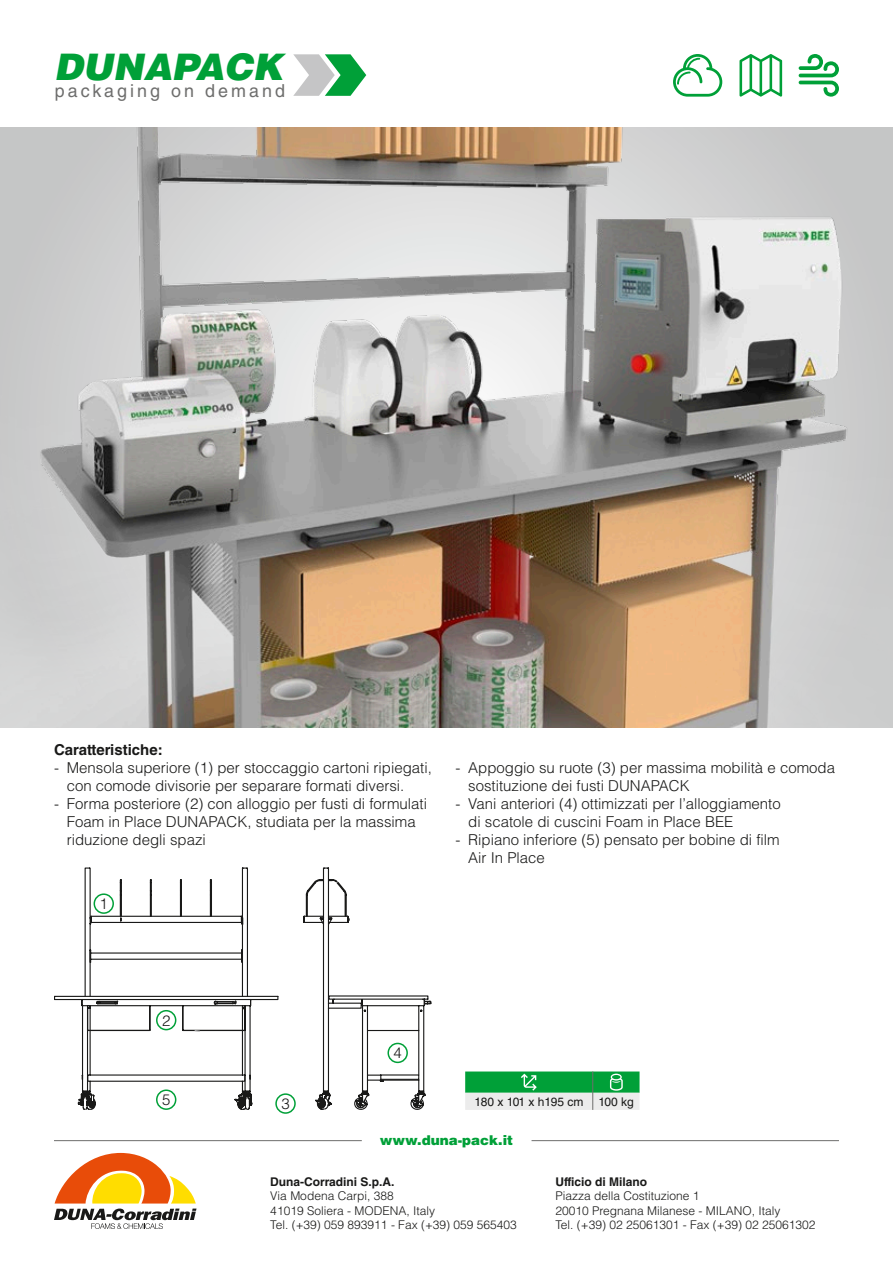
<style>
.page{position:relative;width:893px;height:1263px;background:#fff}
.page>*{position:absolute;margin:0;border:0;box-sizing:border-box;transform-origin:0 0}
.t1{font:italic 900 36.6px "Helvetica LT Std";color:#00a038}
.t2{font:17.85px "Helvetica LT Std";letter-spacing:.17em;color:#6e6e6d}
.t3{font:300 15px/18px "Helvetica LT Std";color:#191918}
.t4{font:700 15px "Helvetica LT Std";color:#191918}
.t5{font:900 13.5px "Helvetica LT Std";color:#00a038}
.t6{font:300 12px/14.4px "Helvetica LT Std";color:#191918}
.t7{font:700 12px "Helvetica LT Std";color:#191918}
.t8{font:12px "Helvetica LT Std";letter-spacing:-.02em;color:#191918}
</style>
<div class="page">
<svg style="left:293px;top:54px;width:74px;height:42px"></svg>
<svg style="left:54px;top:1153px;width:143px;height:76px"></svg>
<hr style="left:531px;top:1140px;width:308px;height:1px;background:#6e6e6d">
<hr style="left:54px;top:1140px;width:308px;height:1px;background:#6e6e6d">
<svg style="left:799px;top:54px;width:40px;height:43px"></svg>
<svg style="left:739px;top:54px;width:43px;height:43px"></svg>
<svg style="left:673px;top:54px;width:49px;height:43px"></svg>
<img style="left:0;top:128px;width:893px;height:599px">
<svg style="left:54px;top:995px;width:225px;height:6px"></svg>
<svg style="left:77px;top:867px;width:177px;height:243px"></svg>
<svg style="left:303px;top:867px;width:129px;height:243px"></svg>
<div style="left:94px;top:894px;width:19px;height:19px;background:#fff;border-radius:50%"></div>
<div style="left:94px;top:893px;width:20px;height:21px;border:2px solid #00a038;border-radius:50%"></div>
<div style="left:157px;top:1011px;width:19px;height:19px;background:#fff;border-radius:50%"></div>
<div style="left:156px;top:1010px;width:20px;height:20px;border:2px solid #00a038;border-radius:50%"></div>
<div style="left:275px;top:1093px;width:21px;height:21px;border:2px solid #00a038;border-radius:50%"></div>
<div style="left:388px;top:1043px;width:19px;height:19px;background:#fff;border-radius:50%"></div>
<div style="left:387px;top:1043px;width:21px;height:20px;border:2px solid #00a038;border-radius:50%"></div>
<div style="left:157px;top:1090px;width:19px;height:19px;background:#fff;border-radius:50%"></div>
<div style="left:156px;top:1089px;width:20px;height:21px;border:2px solid #00a038;border-radius:50%"></div>
<svg style="left:465px;top:1071px;width:174px;height:39px"></svg>
<h1 class="t1" style="left:54px;top:43px;width:231px">DUNAPACK</h1>
<p class="t2" style="left:55px;top:80px;width:232px">packaging on demand</p>
<p class="t4" style="left:54px;top:740px;width:110px">Caratteristiche:</p>
<p class="t3" style="left:67px;top:758px;width:367px;text-indent:-13px">- Mensola superiore (1) per stoccaggio cartoni ripiegati, con comode divisorie per separare formati diversi.</p>
<p class="t3" style="left:67px;top:794px;width:362px;text-indent:-13px">- Forma posteriore (2) con alloggio per fusti di formulati<br>Foam in Place DUNAPACK, studiata per la massima riduzione degli spazi</p>
<p class="t3" style="left:100px;top:894px;width:10px">1</p>
<p class="t3" style="left:468px;top:758px;width:368px;text-indent:-13px">- Appoggio su ruote (3) per massima mobilità e comoda sostituzione dei fusti DUNAPACK</p>
<p class="t3" style="left:468px;top:794px;width:314px;text-indent:-13px">- Vani anteriori (4) ottimizzati per l’alloggiamento di scatole di cuscini Foam in Place BEE</p>
<p class="t3" style="left:468px;top:830px;width:313px;text-indent:-13px">- Ripiano inferiore (5) pensato per bobine di film<br>Air In Place</p>
<p class="t3" style="left:162px;top:1011px;width:10px">2</p>
<p class="t3" style="left:394px;top:1044px;width:10px">4</p>
<p class="t3" style="left:162px;top:1090px;width:10px">5</p>
<p class="t8" style="left:475px;top:1094px;width:110px">180 x 101 x h195 cm</p>
<p class="t8" style="left:599px;top:1094px;width:37px">100 kg</p>
<p class="t3" style="left:281px;top:1094px;width:10px">3</p>
<p class="t5" style="left:380px;top:1131px;width:135px">www.duna-pack.it</p>
<p class="t7" style="left:270px;top:1174px;width:126px">Duna-Corradini S.p.A.</p>
<p class="t6" style="left:270px;top:1188px;width:248px">Via Modena Carpi, 388<br>41019 Soliera - MODENA, Italy<br>Tel. (+39) 059 893911 - Fax (+39) 059 565403</p>
<p class="t7" style="left:555px;top:1174px;width:93px">Ufficio di Milano</p>
<p class="t6" style="left:555px;top:1188px;width:261px">Piazza della Costituzione 1<br>20010 Pregnana Milanese - MILANO, Italy<br>Tel. (+39) 02 25061301 - Fax (+39) 02 25061302</p>
</div>
